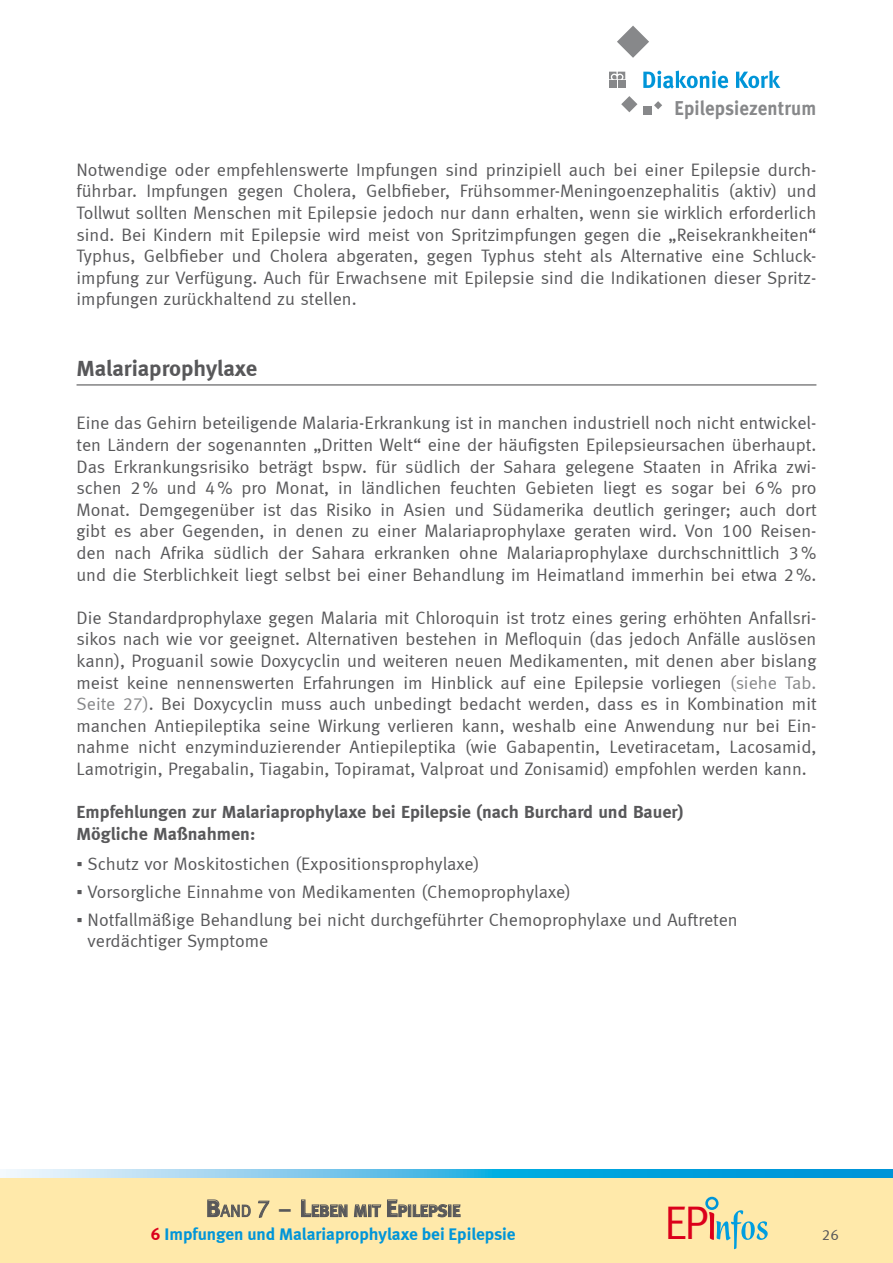
<style>
.page{position:relative;width:893px;height:1263px;background:#fff}
.page>*{position:absolute;margin:0;border:0;box-sizing:border-box;transform-origin:0 0}
.t1{font:47.1px "Meta Normal LF";color:#db001b;scale:.94 1}
.t2{font:700 22.5px "Meta Normal LF";letter-spacing:-.005em;color:#58585a}
.t3{font:700 19.95px "Meta Normal LF";letter-spacing:.01em;color:#87888a;scale:.94 1}
.t4{font:18px/21.6px "Meta Normal LF";color:#58585a;text-align:justify}
.t5{font:700 18px/21.6px "Meta Normal LF";color:#58585a}
.t6{font:700 17.25px "Meta Normal LF";color:#0095d8}
.t7{font:700 16.8px "Meta Normal LF";color:#58585a}
.t8{font:15px "Meta Normal LF";color:#58585a}
.s1{color:#87888a}
.s2{font-family:"Arial"}
.s3{font-size:24px}
.s4{font-weight:400}
.s5{font-weight:400;font-size:24px}
.s6{color:#db001b}
</style>
<div class="page">
<div style="left:0;top:1174px;width:893px;height:89px;background:#ffe9aa"></div>
<svg style="left:0;top:1169px;width:893px;height:9px;background:#51bbe6"></svg>
<svg style="left:643px;top:71px;width:85px;height:18px"></svg>
<svg style="left:736px;top:71px;width:44px;height:17px"></svg>
<svg style="left:617px;top:26px;width:32px;height:32px"></svg>
<svg style="left:621px;top:96px;width:16px;height:16px"></svg>
<div style="left:643px;top:107px;width:8px;height:8px;background:#87888a"></div>
<svg style="left:654px;top:101px;width:8px;height:8px"></svg>
<div style="left:618px;top:81px;width:7px;height:7px;background:#87888a"></div>
<div style="left:609px;top:81px;width:7px;height:7px;background:#87888a"></div>
<svg style="left:609px;top:72px;width:16px;height:7px"></svg>
<div style="left:705px;top:1197px;width:13px;height:13px;border:3px solid #0095d8;border-radius:50%"></div>
<svg style="left:709px;top:1210px;width:59px;height:39px"></svg>
<svg style="left:207px;top:1199px;width:44px;height:19px"></svg>
<svg style="left:258px;top:1200px;width:12px;height:18px"></svg>
<svg style="left:301px;top:1199px;width:47px;height:18px"></svg>
<svg style="left:354px;top:1204px;width:27px;height:13px"></svg>
<svg style="left:387px;top:1199px;width:74px;height:18px"></svg>
<hr style="left:77px;top:384px;width:739px;height:1px;background:#58585a">
<p class="t3" style="left:675px;top:96px;width:152px">Epilepsiezentrum</p>
<p class="t4" style="left:77px;top:158px;width:741px">Notwendige oder empfehlenswerte Impfungen sind prinzipiell auch bei einer Epilepsie durch&shy;führbar. Impfungen gegen Cholera, Gelbfieber, Frühsommer-Meningoenzephalitis (aktiv) und Tollwut sollten Menschen mit Epilepsie jedoch nur dann erhalten, wenn sie wirklich erforderlich sind. Bei Kindern mit Epilepsie wird meist von Spritzimpfungen gegen die „Reisekrankheiten“ Typhus, Gelbfieber und Cholera abgeraten, gegen Typhus steht als Alternative eine Schluck&shy;impfung zur Verfügung. Auch für Erwachsene mit Epilepsie sind die Indikationen dieser Spritz&shy;impfungen zurückhaltend zu stellen.</p>
<p class="t2" style="left:77px;top:355px;width:182px">Malariaprophylaxe</p>
<p class="t4" style="left:77px;top:412px;width:742px">Eine das Gehirn beteiligende Malaria-Erkrankung ist in manchen industriell noch nicht entwickel&shy;ten Ländern der sogenannten „Dritten Welt“ eine der häufigsten Epilepsieursachen überhaupt.<br>Das Erkrankungsrisiko beträgt bspw. für südlich der Sahara gelegene Staaten in Afrika zwi&shy;schen 2% und 4% pro Monat, in ländlichen feuchten Gebieten liegt es sogar bei 6% pro Monat. Demgegenüber ist das Risiko in Asien und Südamerika deutlich geringer; auch dort gibt es aber Gegenden, in denen zu einer Malariaprophylaxe geraten wird. Von 100 Reisen&shy;den nach Afrika südlich der Sahara erkranken ohne Malariaprophylaxe durchschnittlich 3% und die Sterblichkeit liegt selbst bei einer Behandlung im Heimatland immerhin bei etwa 2%.</p>
<p class="t4" style="left:77px;top:606px;width:742px">Die Standardprophylaxe gegen Malaria mit Chloroquin ist trotz eines gering erhöhten Anfallsri&shy;sikos nach wie vor geeignet. Alternativen bestehen in Mefloquin (das jedoch Anfälle auslösen kann), Proguanil sowie Doxycyclin und weiteren neuen Medikamenten, mit denen aber bislang meist keine nennenswerten Erfahrungen im Hinblick auf eine Epilepsie vorliegen <span class="s1">(siehe Tab.<br>Seite 27)</span>. Bei Doxycyclin muss auch unbedingt bedacht werden, dass es in Kombination mit manchen Antiepileptika seine Wirkung verlieren kann, weshalb eine Anwendung nur bei Ein&shy;nahme nicht enzyminduzierender Antiepileptika (wie Gabapentin, Levetiracetam, Lacosamid, Lamotrigin, Pregabalin, Tiagabin, Topiramat, Valproat und Zonisamid) empfohlen werden kann.</p>
<p class="t5" style="left:77px;top:801px;width:608px">Empfehlungen zur Malariaprophylaxe bei Epilepsie (nach Burchard und Bauer)<br>Mögliche Maßnahmen:</p>
<p class="t4" style="left:77px;top:853px;width:404px"><span class="s2">▪</span> Schutz vor Moskitostichen (Expositionsprophylaxe)</p>
<p class="t4" style="left:77px;top:881px;width:496px"><span class="s2">▪</span> Vorsorgliche Einnahme von Medikamenten (Chemoprophylaxe)</p>
<p class="t4" style="left:88px;top:908px;width:652px;text-indent:-11px"><span class="s2">▪</span> Notfallmäßige Behandlung bei nicht durchgeführter Chemoprophylaxe und Auftreten verdächtiger Symptome</p>
<p class="t7" style="left:206px;top:1201px;width:256px"><span class="s3">B</span><span class="s4">and</span> <span class="s5">7</span> <span class="s3">–</span> <span class="s3">L</span>EBEN MIT <span class="s3">E</span>PILEPSIE</p>
<p class="t6" style="left:151px;top:1223px;width:366px"><span class="s6">6</span> Impfungen und Malariaprophylaxe bei Epilepsie</p>
<h1 class="t1" style="left:664px;top:1196px;width:48px">EP</h1>
<p class="t8" style="left:822px;top:1226px;width:18px">26</p>
</div>
